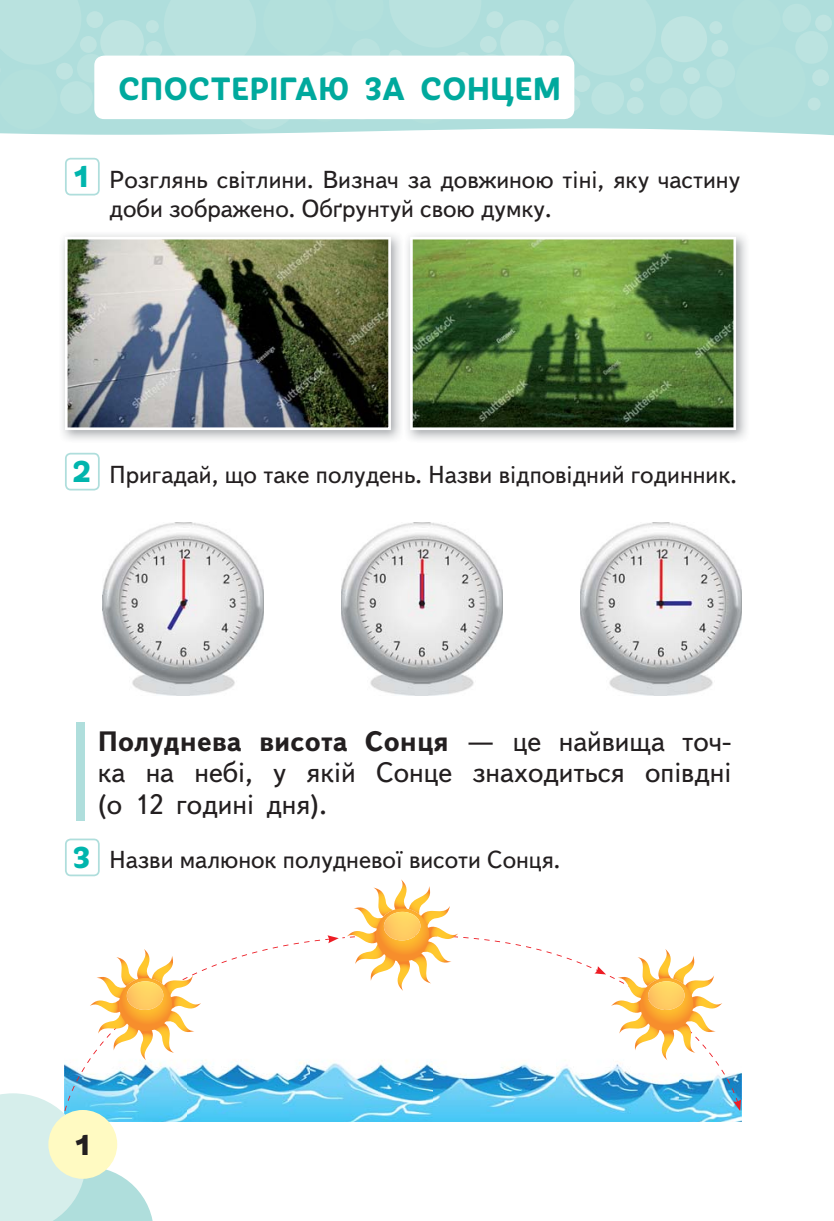
<style>
.page{position:relative;width:834px;height:1221px;background:#fff}
.page>*{position:absolute;margin:0;border:0;box-sizing:border-box;transform-origin:0 0}
.t1{font:700 35px "Iskra CYR";letter-spacing:.015em;color:#00a99d;scale:.95 1}
.t2{font:700 35px "Iskra CYR";color:#231f20}
.t3{font:28px/31.5px "Text Book C";color:#231f20;text-align:justify}
.t4{font:24.5px/29.4px "Text Book C";color:#231f20}
.s1{font-family:"Iskra CYR";font-weight:700;font-size:36.75px;color:#00b5ad}
.s2{font-weight:700}
</style>
<div class="page">
<svg style="left:0;top:0;width:833px;height:135px;background:#b6e1df"></svg>
<div style="left:397px;top:63px;width:60px;height:61px;background:#b3e0dc;border-radius:50%"></div>
<div style="left:735px;top:47px;width:70px;height:70px;background:#b3e0dc;border-radius:50%"></div>
<div style="left:732px;top:0;width:48px;height:45px;background:#b3e0dc"></div>
<div style="left:795px;top:31px;width:32px;height:33px;background:#bbe3e0;border-radius:50%"></div>
<div style="left:782px;top:4px;width:29px;height:28px;background:#b9e2df;border-radius:50%"></div>
<div style="left:815px;top:15px;width:16px;height:17px;background:#bfe4e1;border-radius:50%"></div>
<div style="left:263px;top:0;width:120px;height:56px;background:#b3e0dc"></div>
<div style="left:307px;top:86px;width:35px;height:36px;background:#bbe2e0;border-radius:50%"></div>
<svg style="left:316px;top:51px;width:33px;height:33px"></svg>
<div style="left:591px;top:82px;width:33px;height:33px;background:#bbe3e0;border-radius:50%"></div>
<div style="left:351px;top:38px;width:29px;height:29px;background:#b9e2df;border-radius:50%"></div>
<div style="left:645px;top:57px;width:27px;height:27px;background:#b9e2df;border-radius:50%"></div>
<div style="left:626px;top:97px;width:17px;height:17px;background:#bfe4e1;border-radius:50%"></div>
<div style="left:630px;top:78px;width:13px;height:14px;background:#bfe4e1;border-radius:50%"></div>
<div style="left:659px;top:88px;width:28px;height:27px;background:#b9e2df;border-radius:50%"></div>
<div style="left:60px;top:81px;width:33px;height:33px;background:#bbe3e0;border-radius:50%"></div>
<div style="left:689px;top:86px;width:33px;height:33px;background:#bbe3e0;border-radius:50%"></div>
<div style="left:77px;top:54px;width:29px;height:29px;background:#b9e2df;border-radius:50%"></div>
<div style="left:477px;top:54px;width:28px;height:29px;background:#d5edec;border-radius:50%"></div>
<div style="left:347px;top:91px;width:29px;height:29px;background:#b9e2df;border-radius:50%"></div>
<div style="left:706px;top:59px;width:29px;height:29px;background:#b9e2df;border-radius:50%"></div>
<div style="left:229px;top:59px;width:71px;height:71px;background:#b9e2df;border-radius:50%"></div>
<svg style="left:389px;top:0;width:92px;height:48px;background:#b6e1de"></svg>
<svg style="left:164px;top:0;width:92px;height:56px;background:#b8e1df"></svg>
<svg style="left:563px;top:0;width:93px;height:76px;background:#b7e1de"></svg>
<svg style="left:454px;top:52px;width:17px;height:17px"></svg>
<svg style="left:388px;top:50px;width:14px;height:13px"></svg>
<div style="left:100px;top:20px;width:44px;height:44px;background:#bfe4e1;border-radius:50%"></div>
<div style="left:500px;top:20px;width:44px;height:44px;background:#bfe4e1;border-radius:50%"></div>
<div style="left:661px;top:16px;width:46px;height:46px;background:#bfe4e1;border-radius:50%"></div>
<svg style="left:0;top:0;width:81px;height:130px;background:#b5e0dd"></svg>
<svg style="left:563px;top:95px;width:17px;height:16px"></svg>
<div style="left:573px;top:75px;width:17px;height:17px;background:#bfe4e1;border-radius:50%"></div>
<div style="left:683px;top:67px;width:16px;height:17px;background:#bfe4e1;border-radius:50%"></div>
<div style="left:86px;top:11px;width:17px;height:17px;background:#bfe4e1;border-radius:50%"></div>
<div style="left:486px;top:11px;width:17px;height:17px;background:#bfe4e1;border-radius:50%"></div>
<div style="left:80px;top:36px;width:17px;height:17px;background:#bfe4e1;border-radius:50%"></div>
<div style="left:480px;top:36px;width:16px;height:17px;background:#bfe4e1;border-radius:50%"></div>
<div style="left:145px;top:41px;width:17px;height:17px;background:#bfe4e1;border-radius:50%"></div>
<div style="left:545px;top:41px;width:17px;height:17px;background:#bfe4e1;border-radius:50%"></div>
<div style="left:711px;top:40px;width:17px;height:17px;background:#bfe4e1;border-radius:50%"></div>
<div style="left:812px;top:69px;width:16px;height:17px;background:#bfe4e1;border-radius:50%"></div>
<div style="left:146px;top:20px;width:13px;height:13px;background:#bfe4e1;border-radius:50%"></div>
<div style="left:546px;top:20px;width:12px;height:13px;background:#bfe4e1;border-radius:50%"></div>
<div style="left:709px;top:21px;width:13px;height:13px;background:#bfe4e1;border-radius:50%"></div>
<div style="left:807px;top:97px;width:13px;height:13px;background:#bfe4e1;border-radius:50%"></div>
<div style="left:94px;top:56px;width:480px;height:63px;background:#fff;border-radius:10px"></div>
<img style="left:154px;top:1110px;width:587px;height:11px">
<svg style="left:64px;top:939px;width:263px;height:171px"></svg>
<svg style="left:65px;top:158px;width:35px;height:37px"></svg>
<img style="left:62px;top:234px;width:685px;height:206px">
<svg style="left:410px;top:237px;width:326px;height:193px;background:#577a3c"></svg>
<img style="left:65px;top:237px;width:326px;height:193px">
<svg style="left:65px;top:453px;width:35px;height:37px"></svg>
<svg style="left:90px;top:948px;width:111px;height:112px"></svg>
<img style="left:126px;top:981px;width:37px;height:28px">
<div style="left:76px;top:722px;width:9px;height:98px;background:#afdedc"></div>
<svg style="left:65px;top:838px;width:35px;height:38px"></svg>
<img style="left:103px;top:522px;width:161px;height:173px">
<img style="left:580px;top:522px;width:161px;height:173px">
<img style="left:341px;top:522px;width:161px;height:173px">
<svg style="left:327px;top:879px;width:414px;height:231px"></svg>
<img style="left:647px;top:981px;width:37px;height:28px">
<svg style="left:0;top:1093px;width:154px;height:127px"></svg>
<div style="left:48px;top:1109px;width:69px;height:69px;background:#fffac2;border-radius:50%"></div>
<h1 class="t1" style="left:118px;top:75px;width:467px">СПОСТЕРІГАЮ ЗА СОНЦЕМ</h1>
<p class="t4" style="left:110px;top:167px;width:632px;text-indent:-37px"><span class="s1">1</span> Розглянь світлини. Визнач за довжиною тіні, яку частину доби зображено. Обґрунтуй свою думку.</p>
<p class="t4" style="left:72px;top:462px;width:666px"><span class="s1">2</span> Пригадай, що таке полудень. Назви відповідний годинник.</p>
<p class="t3" style="left:98px;top:728px;width:635px"><span class="s2">Полуднева висота Сонця</span> — це найвища точ&shy;ка на небі, у якій Сонце знаходиться опівдні (о 12 годині дня).</p>
<p class="t4" style="left:72px;top:847px;width:490px"><span class="s1">3</span> Назви малюнок полудневої висоти Сонця.</p>
<h1 class="t2" style="left:73px;top:1129px;width:20px">1</h1>
</div>
